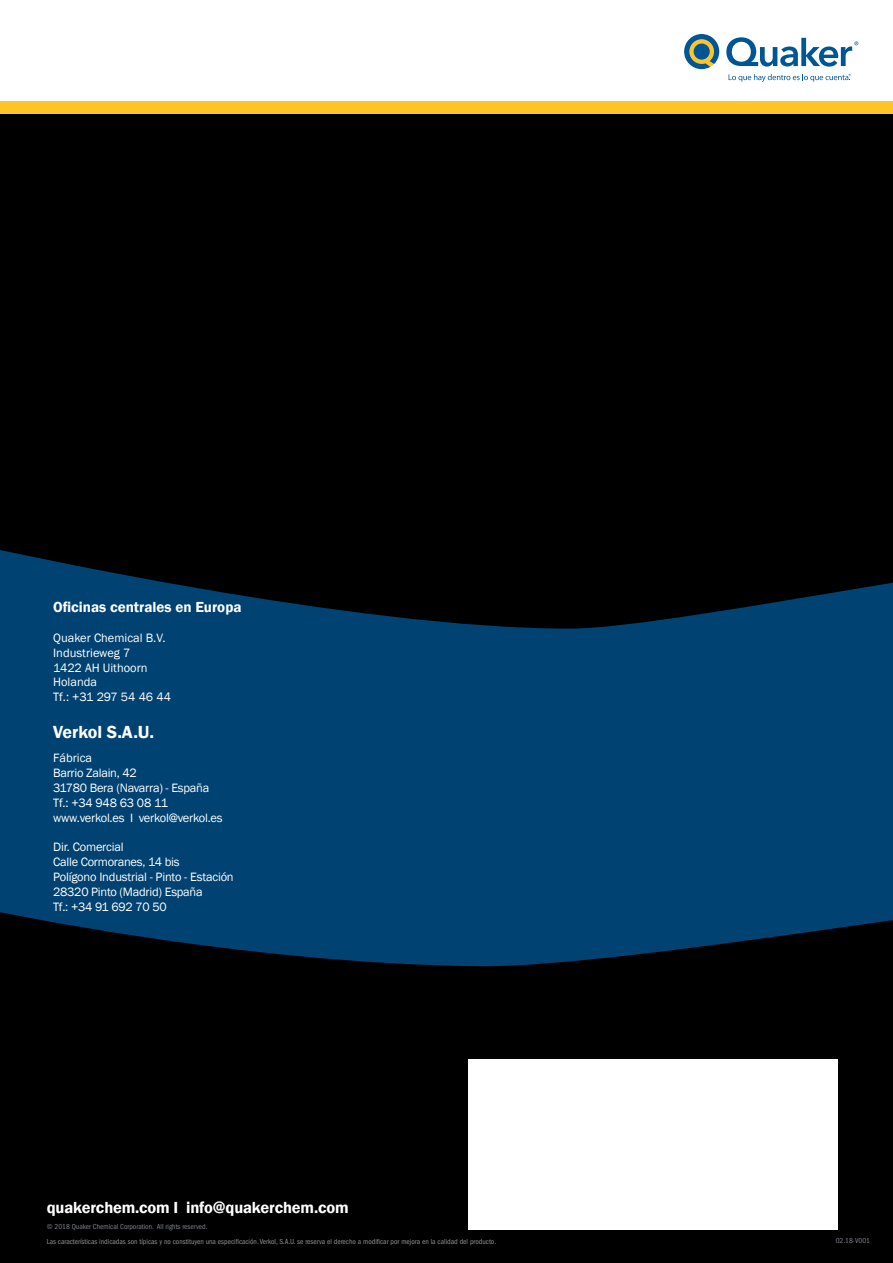
<style>
.page{position:relative;width:893px;height:1263px;background:#fff}
.page>*{position:absolute;margin:0;border:0;box-sizing:border-box;transform-origin:0 0}
.t1{font:600 18px "Franklin Gothic";letter-spacing:-.005em;color:#fff}
.t2{font:600 16.5px "Franklin Gothic";letter-spacing:-.01em;color:#fff}
.t3{font:600 15px "Franklin Gothic";color:#fff}
.t4{font:12.45px/15px "Franklin Gothic";letter-spacing:-.02em;color:#fff}
.t5{font:12.45px/15px "Franklin Gothic";color:#fff}
.t6{font:condensed 7.5px "ITC Franklin Gothic Std";color:#929496}
.t7{font:condensed 7.5px "ITC Franklin Gothic Std";color:#7f838c}
</style>
<div class="page">
<div style="left:0;top:102px;width:893px;height:13px;background:#ffc425"></div>
<svg style="left:684px;top:34px;width:35px;height:35px"></svg>
<div style="left:693px;top:43px;width:17px;height:17px;background:#005695;border-radius:50%"></div>
<svg style="left:726px;top:37px;width:132px;height:30px"></svg>
<svg style="left:728px;top:74px;width:122px;height:8px"></svg>
<div style="left:0;top:115px;width:893px;height:1148px;background:#000"></div>
<svg style="left:0;top:550px;width:893px;height:417px;fill:#004272"></svg>
<div style="left:468px;top:1059px;width:370px;height:170px;background:#fff"></div>
<p class="t3" style="left:53px;top:597px;width:190px">Oficinas centrales en Europa</p>
<p class="t5" style="left:53px;top:630px;width:119px">Quaker Chemical B.V.<br>Industrieweg 7<br>1422 AH Uithoorn<br>Holanda<br>Tf.: +31 297 54 46 44</p>
<h1 class="t1" style="left:53px;top:721px;width:103px">Verkol S.A.U.</h1>
<p class="t4" style="left:53px;top:751px;width:171px">Fábrica<br>Barrio Zalain, 42<br>31780 Bera (Navarra) - España<br>Tf.: +34 948 63 08 11 www.verkol.es I verkol@verkol.es</p>
<p class="t4" style="left:53px;top:840px;width:182px">Dir. Comercial<br>Calle Cormoranes, 14 bis<br>Polígono Industrial - Pinto - Estación<br>28320 Pinto (Madrid) España<br>Tf.: +34 91 692 70 50</p>
<h2 class="t2" style="left:47px;top:1197px;width:303px">quakerchem.com I info@quakerchem.com</h2>
<p class="t7" style="left:47px;top:1222px;width:162px">© 2018 Quaker Chemical Corporation. All rights reserved.</p>
<p class="t6" style="left:47px;top:1237px;width:451px">Las características indicadas son típicas y no constituyen una especificación. Verkol, S.A.U. se reserva el derecho a modificar por mejora en la calidad del producto.</p>
<p class="t7" style="left:836px;top:1236px;width:36px">02.18-V001</p>
</div>
